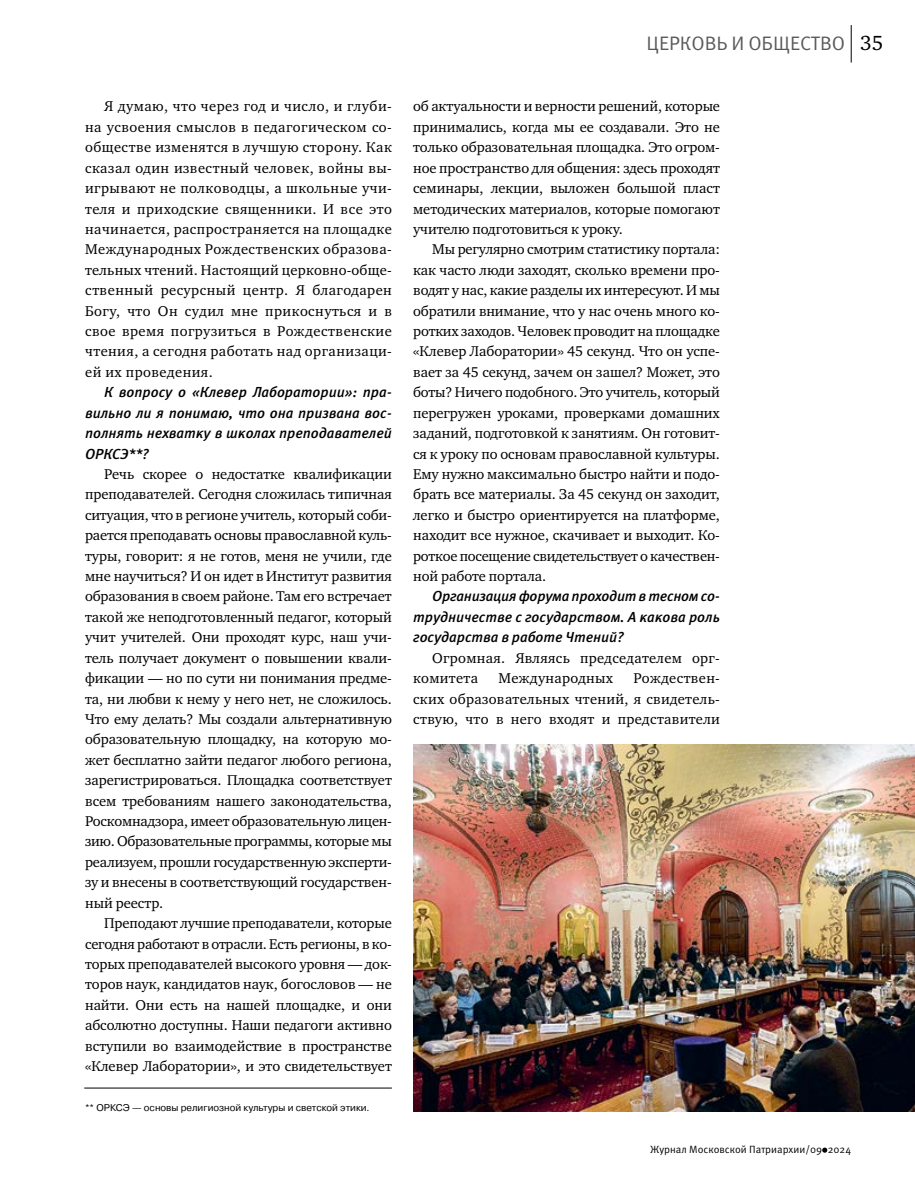
<style>
.page{position:relative;width:915px;height:1191px;background:#fff}
.page>*{position:absolute;margin:0;border:0;box-sizing:border-box;transform-origin:0 0}
.t1{font:19.5px "Meta Pro";letter-spacing:-.005em;color:#58595b}
.t2{font:14.55px/20.4px "Charter ITC";letter-spacing:-.005em;color:#000;text-align:justify}
.t3{font:italic 500 14.55px/20.4px "Meta Pro";letter-spacing:-.005em;color:#000;text-align:justify}
.t4{font:14.55px/20.4px "Charter ITC";letter-spacing:.02em;color:#000}
.t5{font:10.5px "Meta Pro";color:#000}
.t6{font:9.75px "Pragmatica";color:#000}
.s1{font-family:"Charter ITC";font-size:21px;color:#000}
</style>
<div class="page">
<svg style="left:822px;top:1147px;width:5px;height:5px"></svg>
<hr style="left:850px;top:25px;width:1px;height:38px;background:#000">
<img style="left:413px;top:744px;width:501px;height:367px">
<hr style="left:84px;top:1087px;width:308px;height:1px;background:#000">
<p class="t2" style="left:85px;top:96px;width:308px;text-indent:19px">Я думаю, что через год и число, и глуби&shy;на усвоения смыслов в педагогическом со&shy;обществе изменятся в лучшую сторону. Как сказал один известный человек, войны вы&shy;игрывают не полководцы, а школьные учи&shy;теля и приходские священники. И все это начинается, распространяется на площадке Международных Рождественских образова&shy;тельных чтений. Настоящий церковно-обще&shy;ственный ресурсный центр. Я благодарен Богу, что Он судил мне прикоснуться и в свое время погрузиться в Рождественские чтения, а сегодня работать над организаци&shy;ей их проведения.</p>
<p class="t3" style="left:85px;top:382px;width:308px;text-indent:19px">К вопросу о «Клевер Лаборатории»: пра&shy;вильно ли я понимаю, что она призвана вос&shy;полнять нехватку в школах преподавателей ОРКСЭ**?</p>
<p class="t2" style="left:85px;top:464px;width:308px;text-indent:19px">Речь скорее о недостатке квалификации преподавателей. Сегодня сложилась типичная ситуация, что в регионе учитель, который соби&shy;рается преподавать основы православной куль&shy;туры, говорит: я не готов, меня не учили, где мне научиться? И он идет в Институт развития образования в своем районе. Там его встречает такой же неподготовленный педагог, который учит учителей. Они проходят курс, наш учи&shy;тель получает документ о повышении квали&shy;фикации — но по сути ни понимания предме&shy;та, ни любви к нему у него нет, не сложилось.<br>Что ему делать? Мы создали альтернативную образовательную площадку, на которую мо&shy;жет бесплатно зайти педагог любого региона, зарегистрироваться. Площадка соответствует всем требованиям нашего законодательства, Роскомнадзора, имеет образовательную лицен&shy;зию. Образовательные программы, которые мы реализуем, прошли государственную эксперти&shy;зу и внесены в соответствующий государствен&shy;ный реестр.</p>
<p class="t2" style="left:85px;top:913px;width:308px;text-indent:19px">Преподают лучшие преподаватели, которые сегодня работают в отрасли. Есть регионы, в ко&shy;торых преподавателей высокого уровня — док&shy;торов наук, кандидатов наук, богословов — не найти. Они есть на нашей площадке, и они абсолютно доступны. Наши педагоги активно вступили во взаимодействие в пространстве «Клевер Лаборатории», и это свидетельствует</p>
<p class="t6" style="left:85px;top:1100px;width:286px">** ОРКСЭ — основы религиозной культуры и светской этики.</p>
<h1 class="t1" style="left:646px;top:31px;width:238px">ЦЕРКОВЬ И ОБЩЕСТВО <span class="s1">35</span></h1>
<p class="t2" style="left:413px;top:96px;width:308px">об актуальности и верности решений, которые принимались, когда мы ее создавали. Это не только образовательная площадка. Это огром&shy;ное пространство для общения: здесь проходят семинары, лекции, выложен большой пласт методических материалов, которые помогают учителю подготовиться к уроку.</p>
<p class="t2" style="left:413px;top:239px;width:308px;text-indent:19px">Мы регулярно смотрим статистику портала: как часто люди заходят, сколько времени про&shy;водят у нас, какие разделы их интересуют. И мы обратили внимание, что у нас очень много ко&shy;ротких заходов. Человек проводит на площадке «Клевер Лаборатории» 45 секунд. Что он успе&shy;вает за 45 секунд, зачем он зашел? Может, это боты? Ничего подобного. Это учитель, который перегружен уроками, проверками домашних заданий, подготовкой к занятиям. Он готовит&shy;ся к уроку по основам православной культуры.<br>Ему нужно максимально быстро найти и подо&shy;брать все материалы. За 45 секунд он заходит, легко и быстро ориентируется на платформе, находит все нужное, скачивает и выходит. Ко&shy;роткое посещение свидетельствует о качествен&shy;ной работе портала.</p>
<p class="t3" style="left:413px;top:586px;width:308px;text-indent:19px">Организация форума проходит в тесном со&shy;трудничестве с государством. А какова роль государства в работе Чтений?</p>
<p class="t4" style="left:413px;top:647px;width:308px;text-indent:19px">Огромная. Являясь председателем орг&shy;комитета</p>
<p class="t2" style="left:413px;top:668px;width:308px;text-indent:220px">Рождествен&shy;ских образовательных чтений, я свидетель&shy;ствую, что в него входят и представители</p>
<p class="t4" style="left:498px;top:668px;width:116px">Международных</p>
<p class="t5" style="left:650px;top:1142px;width:202px">Журнал Московской Патриархии/09 2024</p>
</div>
